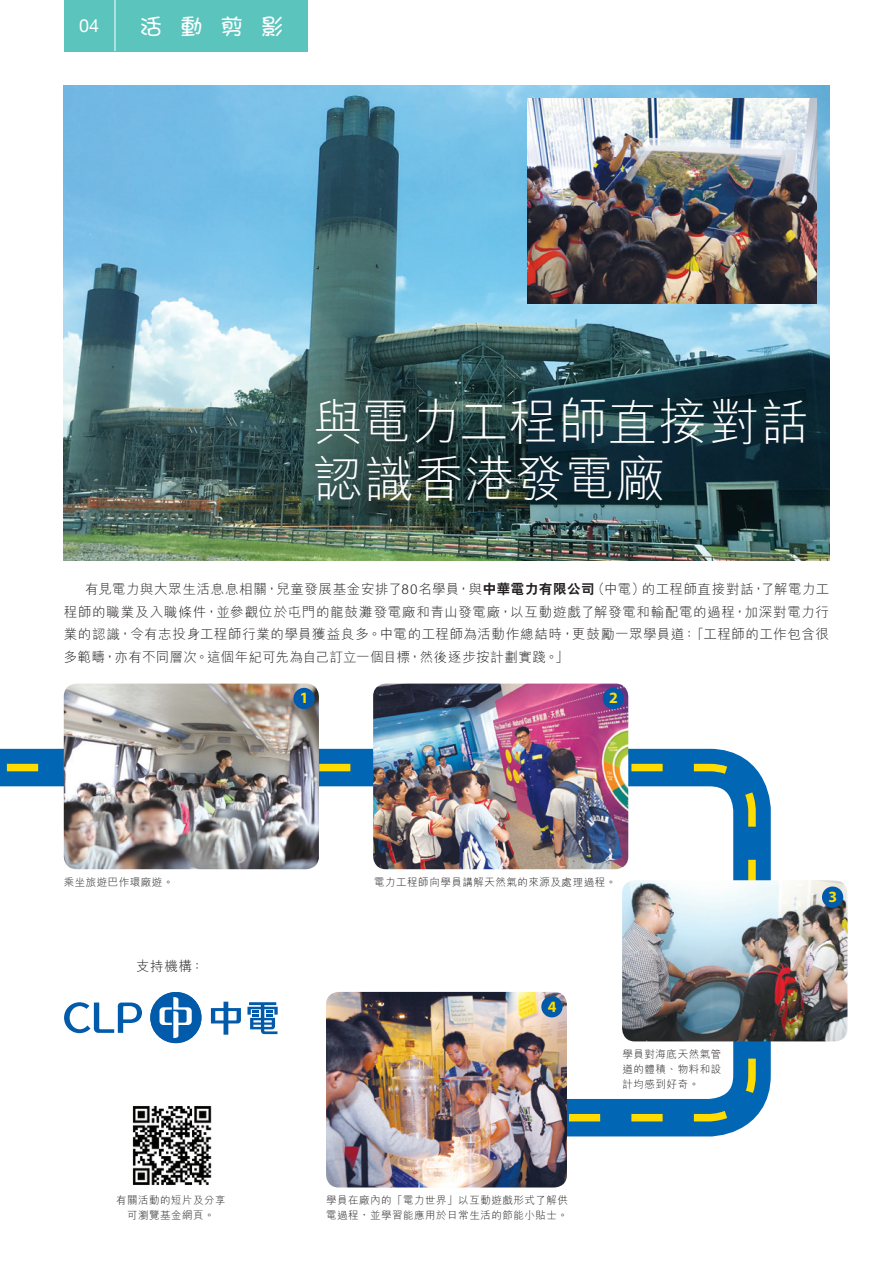
<style>
.page{position:relative;width:893px;height:1263px;background:#fff}
.page>*{position:absolute;margin:0;border:0;box-sizing:border-box;transform-origin:0 0}
.t1{font:300 49.5px "M Hei HK";letter-spacing:.01em;color:#fff}
.t2{font:500 22.5px "M Young HK";color:#fff}
.t3{font:18px "Helvetica Neue";color:#fff}
.t4{font:700 15.75px "Myriad Pro";color:#ffdc01}
.t5{font:300 13.5px/22.5px "M Hei HK";letter-spacing:.035em;color:#231f20;text-align:justify}
.t6{font:300 10.5px/15px "M Hei HK";letter-spacing:.05em;color:#231f20;text-align:justify}
.s1{font-family:"C Hei 2 HK";font-weight:800}
</style>
<div class="page">
<svg style="left:0;top:749px;width:771px;height:387px"></svg>
<svg style="left:0;top:760px;width:759px;height:365px"></svg>
<div style="left:0;top:922px;width:344px;height:341px;background:#fff"></div>
<img style="left:132px;top:1106px;width:80px;height:79px">
<div style="left:64px;top:0;width:244px;height:51px;background:#5ac4bd"></div>
<hr style="left:115px;top:0;width:1px;height:51px;background:#fff">
<img style="left:64px;top:85px;width:765px;height:475px">
<div style="left:150px;top:992px;width:51px;height:51px;background:#015aaa;border-radius:50%"></div>
<svg style="left:160px;top:997px;width:32px;height:41px"></svg>
<svg style="left:247px;top:1002px;width:31px;height:32px"></svg>
<svg style="left:211px;top:1002px;width:30px;height:33px"></svg>
<svg style="left:64px;top:1002px;width:78px;height:31px"></svg>
<img style="left:622px;top:880px;width:225px;height:161px">
<img style="left:326px;top:992px;width:241px;height:195px">
<img style="left:373px;top:684px;width:255px;height:185px">
<img style="left:64px;top:684px;width:255px;height:185px">
<div style="left:293px;top:688px;width:22px;height:21px;background:#015aaa;border-radius:50%"></div>
<div style="left:603px;top:688px;width:21px;height:21px;background:#015aaa;border-radius:50%"></div>
<div style="left:822px;top:886px;width:21px;height:22px;background:#015aaa;border-radius:50%"></div>
<div style="left:541px;top:996px;width:22px;height:21px;background:#015aaa;border-radius:50%"></div>
<img style="left:528px;top:99px;width:288px;height:205px">
<p class="t3" style="left:79px;top:15px;width:22px">04</p>
<p class="t2" style="left:140px;top:11px;width:145px">活動剪影</p>
<p class="t1" style="left:313px;top:387px;width:498px">與電力工程師直接對話</p>
<p class="t1" style="left:313px;top:444px;width:354px">認識香港發電廠</p>
<p class="t5" style="left:64px;top:578px;width:767px;text-indent:21px">有見電力與大眾生活息息相關，兒童發展基金安排了80名學員，與<span class="s1">中華電力有限公司</span>（中電）的工程師直接對話，了解電力工程師的職業及入職條件，並參觀位於屯門的龍鼓灘發電廠和青山發電廠，以互動遊戲了解發電和輸配電的過程，加深對電力行業的認識，令有志投身工程師行業的學員獲益良多。中電的工程師為活動作總結時，更鼓勵一眾學員道：「工程師的工作包含很多範疇，亦有不同層次。這個年紀可先為自己訂立一個目標，然後逐步按計劃實踐。」</p>
<p class="t4" style="left:300px;top:688px;width:10px">1</p>
<p class="t4" style="left:609px;top:688px;width:10px">2</p>
<p class="t6" style="left:64px;top:874px;width:111px">乘坐旅遊巴作環廠遊。</p>
<p class="t6" style="left:374px;top:874px;width:244px">電力工程師向學員講解天然氣的來源及處理過程。</p>
<p class="t5" style="left:136px;top:954px;width:69px">支持機構：</p>
<p class="t4" style="left:548px;top:996px;width:10px">4</p>
<p class="t6" style="left:622px;top:1046px;width:100px">學員對海底天然氣管道的體積、物料和設計均感到好奇。</p>
<p class="t6" style="left:116px;top:1192px;width:111px">有關活動的短片及分享</p>
<p class="t6" style="left:127px;top:1207px;width:89px">可瀏覽基金網頁。</p>
<p class="t6" style="left:326px;top:1192px;width:244px">學員在廠內的「電力世界」以互動遊戲形式了解供電過程，並學習能應用於日常生活的節能小貼士。</p>
<p class="t4" style="left:828px;top:886px;width:10px">3</p>
</div>
